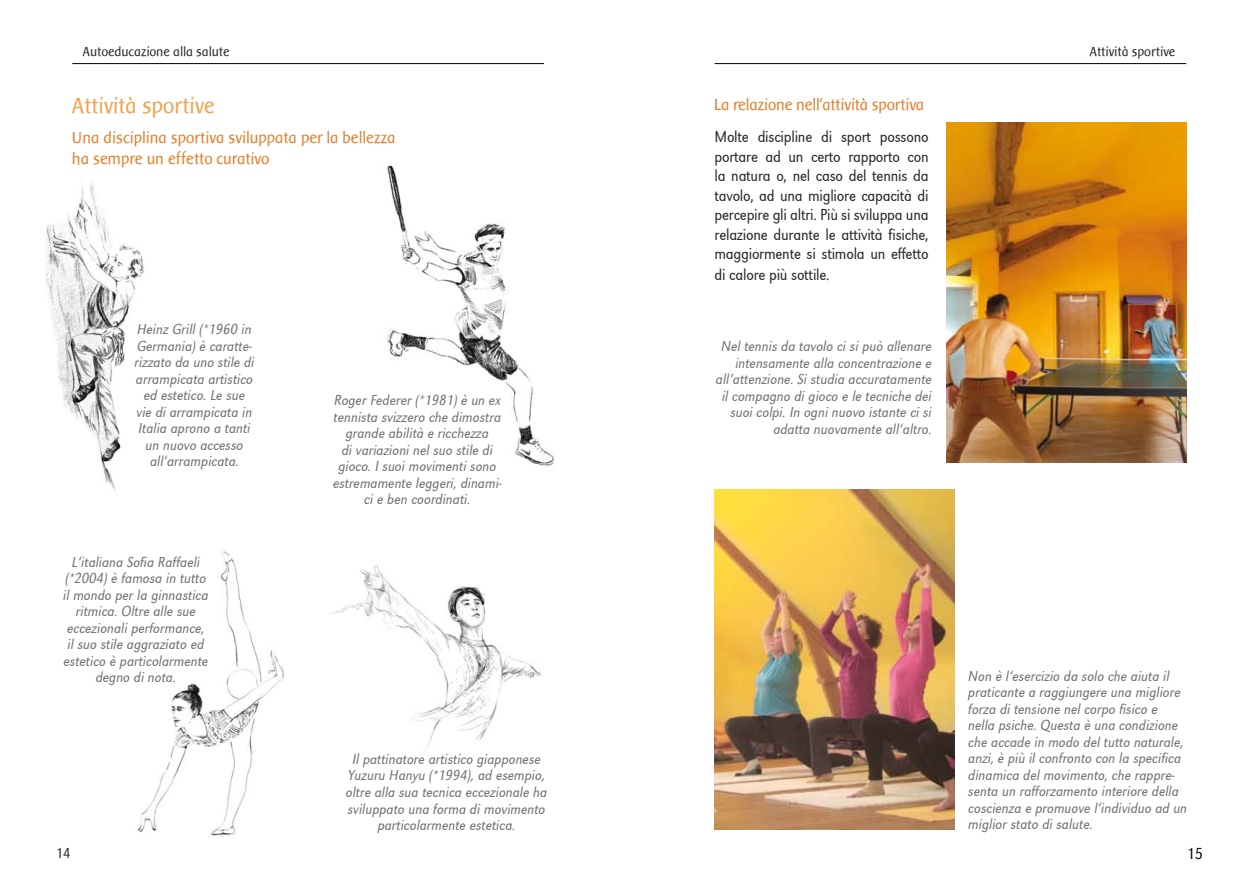
<style>
.page{position:relative;width:1259px;height:893px;background:#fff}
.page>*{position:absolute;margin:0;border:0;box-sizing:border-box;transform-origin:0 0}
.t1{font:22.5px "Baar Sophia";color:#f0a34a}
.t2{font:300 16.5px/19.5px "URW Grotesk Ext Nar";letter-spacing:-.015em;color:#28282a;text-align:justify}
.t3{font:16.5px/21px "Baar Sophia";color:#e57e29}
.t4{font:300 16.5px "URW Grotesk Ext Nar";color:#000}
.t5{font:italic 300 15px/16.5px "URW Grotesk Ext Nar";color:#707072;text-align:center}
.t6{font:300 15px "URW Grotesk Ext Nar";color:#28282a}
.t7{font:13.5px "Baar Sophia";color:#28282a}
</style>
<div class="page">
<img style="left:331px;top:565px;width:211px;height:185px">
<img style="left:45px;top:182px;width:100px;height:308px">
<img style="left:387px;top:165px;width:167px;height:301px">
<img style="left:137px;top:551px;width:147px;height:285px">
<img style="left:714px;top:489px;width:240px;height:340px">
<img style="left:947px;top:122px;width:239px;height:340px">
<hr style="left:72px;top:63px;width:472px;height:1px;background:#000">
<hr style="left:714px;top:63px;width:472px;height:1px;background:#000">
<p class="t7" style="left:83px;top:45px;width:148px">Autoeducazione alla salute</p>
<p class="t7" style="left:1090px;top:45px;width:87px">Attività sportive</p>
<h1 class="t1" style="left:72px;top:94px;width:144px">Attività sportive</h1>
<p class="t3" style="left:72px;top:127px;width:325px">Una disciplina sportiva sviluppata per la bellezza ha sempre un effetto curativo</p>
<p class="t5" style="left:134px;top:321px;width:124px">HeinzGrill(*1960 in<br>Germania)è caratte&shy;rizzato da uno stile di arrampicata artistico ed estetico.Le sue vie diarrampicata in<br>Italia aprono a tanti un nuovo accesso all‘arrampicata.</p>
<p class="t5" style="left:63px;top:554px;width:150px">L‘italiana Sofia Raffaeli (*2004)è famosa in tutto ilmondo perla ginnastica ritmica.Oltre alle sue eccezionaliperformance, ilsuo stile aggraziato ed estetico è particolarmente degno dinota.</p>
<p class="t5" style="left:332px;top:392px;width:173px">RogerFederer(*1981)è un ex tennista svizzero che dimostra grande abilità e ricchezza divariazioninelsuo stile di gioco.Isuoimovimentisono estremamente leggeri,dinami&shy;cie ben coordinati.</p>
<p class="t5" style="left:345px;top:751px;width:206px">Ilpattinatore artistico giapponese Yuzuru Hanyu (*1994),ad esempio, oltre alla sua tecnica eccezionale ha sviluppato una forma dimovimento particolarmente estetica.</p>
<p class="t3" style="left:714px;top:94px;width:211px">La relazione nell‘attività sportiva</p>
<p class="t2" style="left:714px;top:127px;width:216px">Molte discipline di sport possono portare ad un certo rapporto con la natura o, nel caso del tennis da tavolo, ad una migliore capacità di percepire gli altri. Più si sviluppa una relazione durante le attività fisiche, maggiormente si stimola un effetto</p>
<p class="t2" style="left:714px;top:265px;width:117px">di calore più sottile.</p>
<p class="t5" style="left:715px;top:338px;width:221px;text-align:right">Neltennisda tavolo cisipuò allenare intensamente alla concentrazione e all‘attenzione.Sistudia accuratamente ilcompagno digioco e le tecniche dei suoicolpi.In ogninuovo istante cisi adatta nuovamente all‘altro.</p>
<p class="t5" style="left:967px;top:667px;width:223px;text-align:left">Non è l‘esercizio da solo che aiuta il praticante a raggiungere una migliore forza ditensione nelcorpo fisico e nella psiche.Questa è una condizione che accade in modo deltutto naturale, anzi,è più ilconfronto con la specifica dinamica delmovimento,che rappre&shy;senta un rafforzamento interiore della coscienza e promuove l‘individuo ad un migliorstato disalute.</p>
<p class="t6" style="left:56px;top:844px;width:16px">14</p>
<p class="t4" style="left:1186px;top:843px;width:18px">15</p>
</div>
